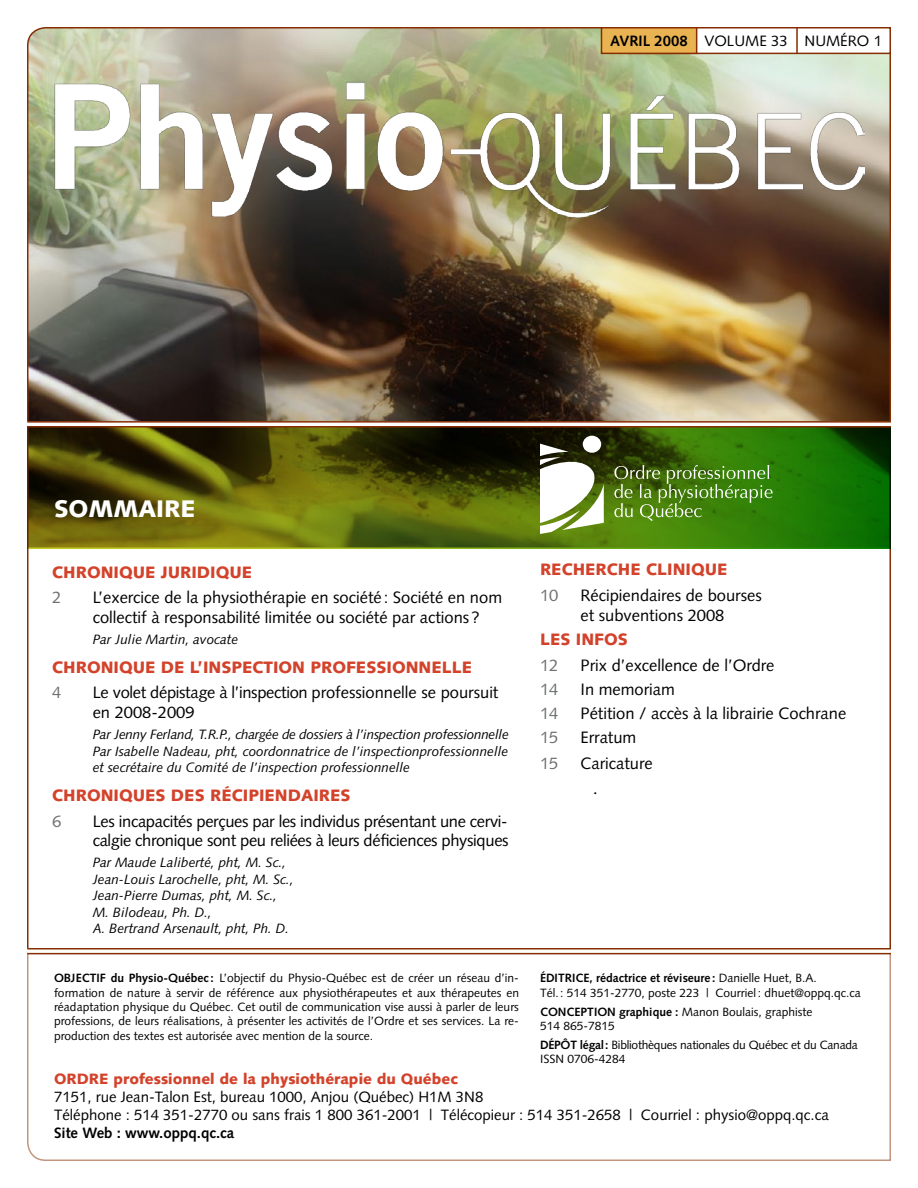
<style>
.page{position:relative;width:918px;height:1188px;background:#fff}
.page>*{position:absolute;margin:0;border:0;box-sizing:border-box;transform-origin:0 0}
.t1{font:900 24px "Syntax";color:#fff}
.t2{font:18px "Times";color:#000}
.t3{font:16.5px/19.8px "Syntax";color:#000}
.t4{font:16.5px/19.8px "Syntax";letter-spacing:-.02em;color:#000}
.t5{font:900 16.5px "Syntax";color:#d3422a}
.t6{font:16.5px "Syntax";color:#6d6f71}
.t7{font:15px/18px "Syntax";color:#000}
.t8{font:900 15px "Syntax";color:#d3422a}
.t9{font:700 15px "Syntax";color:#000}
.t10{font:italic 13.5px/16.5px "Syntax";color:#000;text-align:justify}
.t11{font:12px/14.4px "Syntax";color:#000}
.t12{font:12px/14.4px "Syntax";letter-spacing:-.02em;color:#000}
.s1{font-weight:700}
.s2{font-weight:900;color:#d3422a}
.s3{color:#6d6f71}
</style>
<div class="page">
<img style="left:27px;top:27px;width:864px;height:1134px">
<svg style="left:27px;top:428px;width:863px;height:120px"></svg>
<div style="left:627px;top:27px;width:264px;height:27px;background:#fff;border:2px solid #862d01"></div>
<div style="left:601px;top:27px;width:96px;height:27px;background:#e9b351;border:2px solid #862d01"></div>
<div style="left:27px;top:948px;width:863px;height:212px;background:#fff"></div>
<div style="left:5px;top:948px;width:902px;height:5px;background:#fff"></div>
<hr style="left:27px;top:953px;width:864px;height:1px;background:#862d01">
<hr style="left:27px;top:948px;width:864px;height:2px;background:#862d01">
<hr style="left:0;top:422px;width:907px;height:4px;background:#fff">
<hr style="left:27px;top:426px;width:864px;height:2px;background:#862d01">
<hr style="left:27px;top:421px;width:864px;height:2px;background:#862d01">
<hr style="left:796px;top:28px;width:2px;height:26px;background:#862d01">
<img style="left:50px;top:48px;width:815px;height:173px">
<svg style="left:614px;top:465px;width:159px;height:56px"></svg>
<div style="left:583px;top:436px;width:18px;height:17px;background:#fff;border-radius:50%"></div>
<svg style="left:540px;top:444px;width:64px;height:90px"></svg>
<p class="t7" style="left:610px;top:32px;width:273px"><span class="s1">avril 2008</span> volume 33 n uméro 1</p>
<h1 class="t1" style="left:54px;top:495px;width:126px">SOMMAIRE</h1>
<h3 class="t5" style="left:52px;top:562px;width:201px">CHRONIQUE JURIDIQUE</h3>
<h3 class="t6" style="left:52px;top:588px;width:11px">2</h3>
<h3 class="t3" style="left:93px;top:588px;width:411px">L’exercice de la physiothérapie en société : Société en nom collectif à responsabilité limitée ou société par actions ?</h3>
<p class="t10" style="left:93px;top:631px;width:147px">Par Julie Martin, avocate</p>
<h3 class="t5" style="left:52px;top:657px;width:325px">CHRONIQUE DE L’INSPECTION PROFESSIO</h3>
<h3 class="t5" style="left:406px;top:657px;width:68px">NNELLE</h3>
<h3 class="t6" style="left:52px;top:683px;width:11px">4</h3>
<h3 class="t3" style="left:93px;top:683px;width:407px">Le volet dépistage à l’inspection professionnelle se poursuit en 2008-2009</h3>
<p class="t10" style="left:93px;top:726px;width:418px">Par Jenny Ferland, T.R.P., chargée de dossiers à l’inspection professionnelle Par Isabelle Nadeau, pht, coordonnatrice de l’inspectionprofessionnelle et secrétaire du Comité de l’inspection professionnelle</p>
<h3 class="t5" style="left:52px;top:785px;width:298px">CHRONIQUES DES RÉCI PIENDAI RES</h3>
<h3 class="t6" style="left:52px;top:811px;width:11px">6</h3>
<h3 class="t4" style="left:93px;top:811px;width:417px">Les incapacités perçues par les individus présentant une cervi&shy;calgie chronique sont peu reliées à leurs déficiences physiques</h3>
<p class="t10" style="left:93px;top:854px;width:203px;text-align:left">Par Maude Laliberté, pht, M. Sc.,<br>Jean-Louis Larochelle, pht, M. Sc.,<br>Jean-Pierre Dumas, pht, M. Sc.,<br>M. Bilodeau, Ph. D.,<br>A. Bertrand Arsenault, pht, Ph. D.</p>
<h3 class="t3" style="left:540px;top:557px;width:223px;line-height:25.8px"><span class="s2">RECHERCHE CLINIQUE<br></span><span class="s3">10</span> Récipiendaires de bourses</h3>
<h3 class="t3" style="left:581px;top:605px;width:145px">et subventions 2008</h3>
<h3 class="t5" style="left:540px;top:630px;width:77px">LES INFOS</h3>
<h3 class="t6" style="left:540px;top:655px;width:20px">12</h3>
<h3 class="t3" style="left:581px;top:655px;width:196px">Prix d’excellence de l’Ordre</h3>
<h3 class="t6" style="left:540px;top:679px;width:20px">14</h3>
<h3 class="t3" style="left:581px;top:679px;width:96px">In memoriam</h3>
<h3 class="t6" style="left:540px;top:704px;width:20px">14</h3>
<h3 class="t3" style="left:581px;top:704px;width:267px">Pétition / accès à la librairie Cochrane</h3>
<h3 class="t6" style="left:540px;top:728px;width:20px">15</h3>
<h3 class="t3" style="left:581px;top:728px;width:57px">Erratum</h3>
<h3 class="t6" style="left:540px;top:753px;width:20px">15</h3>
<h3 class="t3" style="left:581px;top:753px;width:74px">Caricature</h3>
<h2 class="t2" style="left:593px;top:778px;width:6px">.</h2>
<p class="t11" style="left:540px;top:971px;width:322px"><span class="s1">Éditrice, rédactrice et réviseure :</span> Danielle Huet, B.A.<br>Tél.: 514 351-2770, poste 223 | Courriel: dhuet@oppq.qc.ca</p>
<p class="t11" style="left:540px;top:1004px;width:274px"><span class="s1">Conception graphique :</span> Manon Boulais, graphiste<br>514 865-7815</p>
<p class="t12" style="left:540px;top:1038px;width:319px"><span class="s1">Dépôt légal:</span> Bibliothèques nationales du Québec et du Canada<br>ISSN 0706-4284</p>
<p class="t11" style="left:54px;top:971px;width:467px;text-align:justify"><span class="s1">Objectif du Physio-Québec :</span> L’objectif du Physio-Québec est de créer un réseau d’in&shy;formation de nature à servir de référence aux physiothérapeutes et aux thérapeutes en réadaptation physique du Québec. Cet outil de communication vise aussi à parler de leurs professions, de leurs réalisations, à présenter les activités de l’Ordre et ses services. La re&shy;production des textes est autorisée avec mention de la source.</p>
<p class="t8" style="left:54px;top:1070px;width:406px">ORDRE PROFESSIONNEL DE LA PHYSIOTHÉRAPIE DU QUÉBEC</p>
<p class="t7" style="left:54px;top:1088px;width:776px">7151, rue Jean-Talon Est, bureau 1000, Anjou (Québec) H1M 3N8<br>Téléphone : 514 351-2770 ou sans frais 1 800 361-2001 | Télécopieur : 514 351-2658 | Courriel : physio@oppq.qc.ca</p>
<p class="t9" style="left:54px;top:1125px;width:182px">Site Web : www.oppq.qc.ca</p>
</div>
